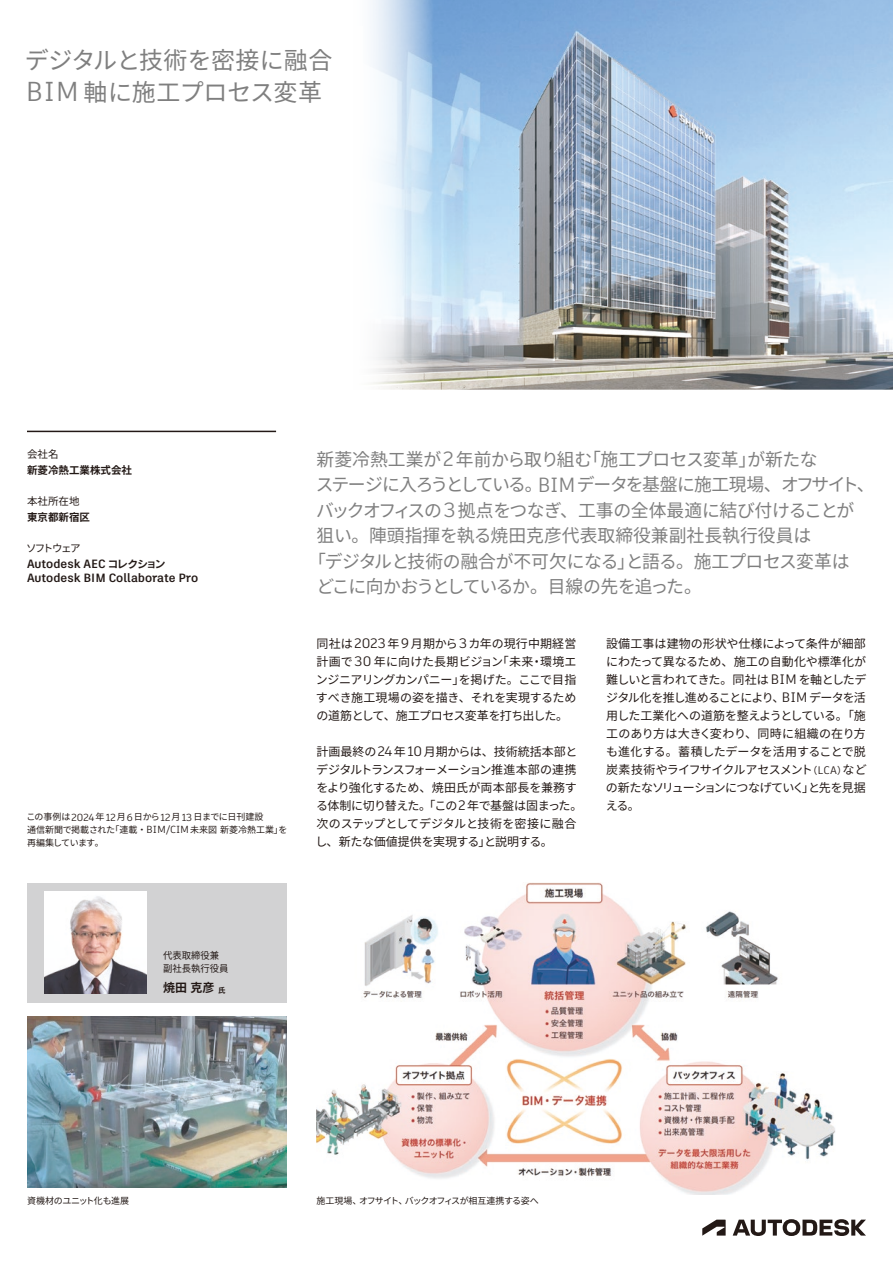
<style>
.page{position:relative;width:893px;height:1263px;background:#fff}
.page>*{position:absolute;margin:0;border:0;box-sizing:border-box;transform-origin:0 0}
.Subhead{font:24px/31.5px "Noto Sans JP";color:#7f7f7f}
.Subhead-2{font:18px "Noto Sans JP";letter-spacing:-.025em;color:#7f7f7f}
.Subhead-3{font:18px "Noto Sans JP";letter-spacing:-.075em;color:#7f7f7f}
.Subhead-4{font:18px "Noto Sans JP";color:#7f7f7f}
.Body_Text{font:12px/18px "Noto Sans JP";letter-spacing:-.03em;color:#231916;text-align:justify}
.Contents_style_response{font:700 12px "Artifakt Legend";color:#231916}
.t1{font:700 12px "Noto Sans JP";color:#231916}
.Contents_style_response-2{font:700 10.5px "Noto Sans JP";color:#231916}
.Contents_style_heading{font:10.5px "Noto Sans JP";color:#231916}
.t2{font:9.75px/13.5px "Noto Sans JP";color:#231916;scale:.96 1}
.Courtesy_Statement_text_box{font:9px/12.8px "Noto Sans JP";color:#231916}
.Courtesy_Statement_text_box-2{font:9px "Noto Sans JP";letter-spacing:-.065em;color:#231916}
.Courtesy_Statement_text_box-3{font:9px "Noto Sans JP";letter-spacing:-.025em;color:#231916}
.s1{font-family:"Artifakt Element";font-size:27.3px}
.s2{font-family:"Rodin Pro B";font-weight:400;font-size:10.5px}
.s3{font-family:"Artifakt Element";font-size:10.2px}
.s4{font-family:"Artifakt Element";font-size:20.55px}
.s5{font-family:"Artifakt Element";font-size:13.65px}
.s6{font-size:9.6px}
.s7{font-family:"Artifakt Element";font-size:10.95px}
.s8{font-size:7.35px}
</style>
<div class="page">
<svg style="left:733px;top:1219px;width:133px;height:17px"></svg>
<svg style="left:702px;top:1219px;width:24px;height:16px"></svg>
<hr style="left:27px;top:431px;width:249px;height:1px;background:#231916">
<img style="left:372px;top:0;width:521px;height:389px">
<img style="left:27px;top:1016px;width:259px;height:171px">
<img style="left:317px;top:883px;width:518px;height:311px">
<div style="left:27px;top:883px;width:260px;height:119px;background:#d2d2d3"></div>
<img style="left:44px;top:891px;width:102px;height:102px">
<p class="Subhead" style="left:25px;top:45px;width:309px">デジタルと技術を密接に融合<br><span class="s1">BIM</span> 軸に施工プロセス変革</p>
<p class="Contents_style_heading" style="left:27px;top:448px;width:33px">会社名</p>
<p class="Contents_style_response-2" style="left:27px;top:464px;width:106px">新菱冷熱工業株式会社</p>
<p class="Contents_style_heading" style="left:27px;top:495px;width:54px">本社所在地</p>
<p class="Contents_style_response-2" style="left:27px;top:511px;width:64px">東京都新宿区</p>
<p class="Contents_style_heading" style="left:26px;top:543px;width:56px">ソフトウェア</p>
<p class="Contents_style_response" style="left:27px;top:555px;width:140px">Autodesk AEC <span class="s2">コレクション</span></p>
<p class="Contents_style_response" style="left:27px;top:569px;width:173px">Autodesk BIM Collaborate Pro</p>
<p class="Courtesy_Statement_text_box" style="left:26px;top:811px;width:263px">この事例は<span class="s3">2024</span>年<span class="s3">12</span>月<span class="s3">6</span>日から<span class="s3">12</span>月<span class="s3">13</span>日までに日刊建設<br>通信新聞で掲載された「連載・<span class="s3">BIM/CIM</span>未来図新菱冷熱工業」を再編集しています。</p>
<p class="Subhead-2" style="left:317px;top:449px;width:503px">新菱冷熱工業が <span class="s4">2</span> 年前から取り組む「施工プロセス変革」が新たな</p>
<p class="Subhead-3" style="left:316px;top:475px;width:560px">ステージに入ろうとしている。<span class="s4">BIM</span> データを基盤に施工現場、オフサイト、</p>
<p class="Subhead-2" style="left:316px;top:500px;width:540px">バックオフィスの <span class="s4">3</span> 拠点をつなぎ、工事の全体最適に結び付けることが</p>
<p class="Subhead-4" style="left:317px;top:526px;width:496px">狙い。陣頭指揮を執る焼田克彦代表取締役兼副社長執行役員は</p>
<p class="Subhead-2" style="left:308px;top:551px;width:543px">「デジタルと技術の融合が不可欠になる」と語る。施工プロセス変革は</p>
<p class="Subhead-3" style="left:316px;top:577px;width:387px">どこに向かおうとしているか。目線の先を追った。</p>
<p class="Body_Text" style="left:316px;top:634px;width:262px">同社は <span class="s5">2023</span> 年 <span class="s5">9</span> 月期から <span class="s5">3</span> カ年の現行中期経営計画で <span class="s5">30</span> 年に向けた長期ビジョン「未来・環境エンジニアリングカンパニー」を掲げた。ここで目指すべき施工現場の姿を描き、それを実現するための道筋として、施工プロセス変革を打ち出した。</p>
<p class="Body_Text" style="left:316px;top:742px;width:268px;text-align:left">計画最終の <span class="s5">24</span> 年 <span class="s5">10</span> 月期からは、技術統括本部とデジタルトランスフォーメーション推進本部の連携をより強化するため、焼田氏が両本部長を兼務する体制に切り替えた。「この <span class="s5">2</span> 年で基盤は固まった。次のステップとしてデジタルと技術を密接に融合し、新たな価値提供を実現する」と説明する。</p>
<p class="Body_Text" style="left:606px;top:634px;width:262px">設備工事は建物の形状や仕様によって条件が細部にわたって異なるため、施工の自動化や標準化が難しいと言われてきた。同社は <span class="s5">BIM</span> を軸としたデジタル化を推し進めることにより、<span class="s5">BIM</span> データを活用した工業化への道筋を整えようとしている。「施工のあり方は大きく変わり、同時に組織の在り方も進化する。蓄積したデータを活用することで脱炭素技術やライフサイクルアセスメント<span class="s6">（</span><span class="s7">LCA</span><span class="s6">）</span>などの新たなソリューションにつなげていく」と先を見据える。</p>
<p class="t2" style="left:163px;top:949px;width:70px">代表取締役兼副社長執行役員</p>
<p class="t1" style="left:163px;top:981px;width:64px">焼田克彦<span class="s8">氏</span></p>
<p class="Courtesy_Statement_text_box-3" style="left:27px;top:1195px;width:104px">資機材のユニット化も進展</p>
<p class="Courtesy_Statement_text_box-2" style="left:317px;top:1195px;width:224px">施工現場、オフサイト、バックオフィスが相互連携する姿へ</p>
</div>
